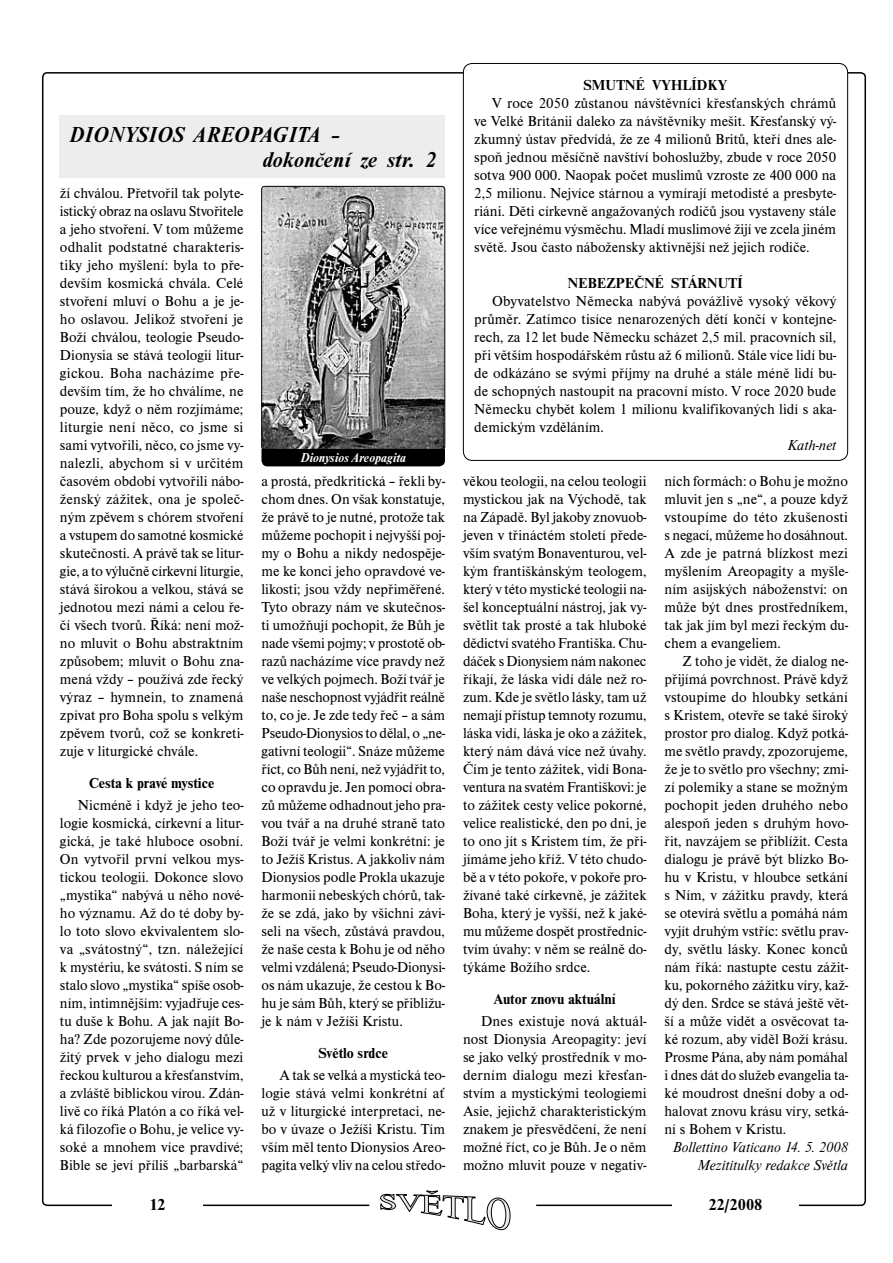
<style>
.page{position:relative;width:893px;height:1263px;background:#fff}
.page>*{position:absolute;margin:0;border:0;box-sizing:border-box;transform-origin:0 0}
.t1{font:italic 700 22.5px/25.5px "Nimbus Rom DEE";letter-spacing:.005em;color:#000}
.t2{font:700 16.5px "Nimbus Rom DEE";color:#000}
.t3{font:15px/18px "Nimbus Rom DEE";color:#000;text-align:justify}
.t4{font:700 15px "Nimbus Rom DEE";color:#000}
.t5{font:italic 15px/18px "Nimbus Rom DEE";color:#000;text-align:right}
.t6{font:italic 700 13.5px "Nimbus Rom DEE";color:#fff}
</style>
<div class="page">
<svg style="left:380px;top:1190px;width:131px;height:41px"></svg>
<div style="left:60px;top:115px;width:385px;height:63px;background:#ededed"></div>
<img style="left:262px;top:186px;width:183px;height:263px;border-radius:3px">
<div style="left:261px;top:186px;width:184px;height:264px;border:1px solid #000;border-radius:3px"></div>
<div style="left:261px;top:449px;width:184px;height:17px;background:#000"></div>
<h1 class="t1" style="left:263px;top:123px;width:175px;text-indent:-194px">DIONYSIOS AREOPAGITA –<br>dokončení ze str. 2</h1>
<p class="t3" style="left:60px;top:185px;width:185px">ží chválou. Přetvořil tak polyte&shy;istický obraz na oslavu Stvořitele a jeho stvoření. V tom můžeme odhalit podstatné charakteris&shy;tiky jeho myšlení: byla to pře&shy;devším kosmická chvála. Celé stvoření mluví o Bohu a je je&shy;ho oslavou. Jelikož stvoření je Boží chválou, teologie Pseudo-Dionysia se stává teologií litur&shy;gickou. Boha nacházíme pře&shy;devším tím, že ho chválíme, ne pouze, když o něm rozjímáme; liturgie není něco, co jsme si sami vytvořili, něco, co jsme vy&shy;nalezli, abychom si v určitém časovém období vytvořili nábo&shy;ženský zážitek, ona je společ&shy;ným zpěvem s chórem stvoření a vstupem do samotné kosmické skutečnosti. A právě tak se litur&shy;gie, a to výlučně církevní liturgie, stává širokou a velkou, stává se jednotou mezi námi a celou ře&shy;čí všech tvorů. Říká: není mož&shy;no mluvit o Bohu abstraktním způsobem; mluvit o Bohu zna&shy;mená vždy – používá zde řecký výraz – hymnein, to znamená zpívat pro Boha spolu s velkým zpěvem tvorů, což se konkreti&shy;zuje v liturgické chvále.</p>
<p class="t4" style="left:89px;top:777px;width:127px">Cesta k pravé mystice</p>
<p class="t3" style="left:60px;top:797px;width:185px;text-indent:18px">Nicméně i když je jeho teo&shy;logie kosmická, církevní a litur&shy;gická, je také hluboce osobní.<br>On vytvořil první velkou mys&shy;tickou teologii. Dokonce slovo „mystika“ nabývá u něho nové&shy;ho významu. Až do té doby by&shy;lo toto slovo ekvivalentem slo&shy;va „svátostný“, tzn. náležející k mystériu, ke svátosti. S ním se stalo slovo „mystika“ spíše osob&shy;ním, intimnějším: vyjadřuje ces&shy;tu duše k Bohu. A jak najít Bo&shy;ha? Zde pozorujeme nový důle&shy;žitý prvek v jeho dialogu mezi řeckou kulturou a křesťanstvím, a zvláště biblickou vírou. Zdán&shy;livě co říká Platón a co říká vel&shy;ká filozofie o Bohu, je velice vy&shy;soké a mnohem více pravdivé; Bible se jeví příliš „barbarská“</p>
<p class="t6" style="left:300px;top:452px;width:107px">Dionysios Areopagita</p>
<p class="t3" style="left:261px;top:473px;width:185px">a prostá, předkritická – řekli by&shy;chom dnes. On však konstatuje, že právě to je nutné, protože tak můžeme pochopit i nejvyšší poj&shy;my o Bohu a nikdy nedospěje&shy;me ke konci jeho opravdové ve&shy;likosti; jsou vždy nepřiměřené.<br>Tyto obrazy nám ve skutečnos&shy;ti umožňují pochopit, že Bůh je nade všemi pojmy; v prostotě ob&shy;razů nacházíme více pravdy než ve velkých pojmech. Boží tvář je naše neschopnost vyjádřit reálně to, co je. Je zde tedy řeč – a sám Pseudo-Dionysios to dělal, o „ne&shy;gativní teologii“. Snáze můžeme říct, co Bůh není, než vyjádřit to, co opravdu je. Jen pomocí obra&shy;zů můžeme odhadnout jeho pra&shy;vou tvář a na druhé straně tato Boží tvář je velmi konkrétní: je to Ježíš Kristus. A jakkoliv nám Dionysios po dle Prokla ukazuje harmonii nebeských chórů, tak&shy;že se zdá, jako by všichni závi&shy;seli na všech, zůstává pravdou, že naše cesta k Bohu je od něho velmi vzdálená; Pseudo-Dionysi&shy;os nám ukazuje, že cestou k Bo&shy;hu je sám Bůh, který se přibližu&shy;je k nám v Ježíši Kristu.</p>
<p class="t4" style="left:318px;top:1047px;width:71px">Světlo srdce</p>
<p class="t3" style="left:261px;top:1067px;width:185px;text-indent:18px">A tak se velká a mystická teo&shy;logie stává velmi konkrétní ať už v liturgické interpretaci, ne&shy;bo v úvaze o Ježíši Kristu. Tím vším měl tento Dionysios Areo&shy;pagita velký vliv na celou středo-</p>
<p class="t4" style="left:583px;top:79px;width:145px">SMUTNÉ VYHLÍDKY</p>
<p class="t3" style="left:474px;top:95px;width:364px;text-indent:18px">V roce 2050 zůstanou návštěvníci křesťanských chrámů ve Velké Británii daleko za návštěvníky mešit. Křesťanský vý&shy;zkumný ústav předvídá, že ze 4 milionů Britů, kteří dnes ale&shy;spoň jednou měsíčně navštíví bohoslužby, zbude v roce 2050 sotva 900 000. Naopak počet muslimů vzroste ze 400 000 na 2,5 milionu. Nejvíce stárnou a vymírají metodisté a presbyte&shy;riáni. Děti církevně angažovaných rodičů jsou vystaveny stále více veřejnému výsměchu. Mladí muslimové žijí ve zcela jiném světě. Jsou často nábožensky aktivnější než jejich rodiče.</p>
<p class="t4" style="left:568px;top:277px;width:176px">NEBEZPEČNÉ STÁRNUTÍ</p>
<p class="t3" style="left:474px;top:293px;width:363px;text-indent:18px">Obyvatelstvo Německa nabývá povážlivě vysoký věkový průměr. Zatímco tisíce nenarozených dětí končí v kontejne&shy;rech, za 12 let bude Německu scházet 2,5 mil. pracovních sil, při větším hospodářském růstu až 6 milionů. Stále více lidí bu&shy;de odkázáno se svými příjmy na druhé a stále méně lidí bu&shy;de schopných nastoupit na pracovní místo. V roce 2020 bude Německu chybět kolem 1 milionu kvalifikovaných lidí s aka&shy;demickým vzděláním.</p>
<p class="t5" style="left:788px;top:437px;width:50px">Kath-net</p>
<p class="t3" style="left:463px;top:473px;width:185px">věkou teologii, na celou teologii mystickou jak na Východě, tak na Západě. Byl jakoby znovuob&shy;jeven v třináctém století přede&shy;vším svatým Bonaventurou, vel&shy;kým františkánským teologem, který v této mystické teologii na&shy;šel konceptuální nástroj, jak vy&shy;světlit tak prosté a tak hluboké dědictví svatého Františka. Chu&shy;dáček s Dionysiem nám nakonec říkají, že láska vidí dále než ro&shy;zum. Kde je světlo lásky, tam už nemají přístup temnoty rozumu, láska vidí, láska je oko a zážitek, který nám dává více než úvahy.<br>Čím je tento zážitek, vidí Bona&shy;ventura na svatém Františkovi: je to zážitek cesty velice pokorné, velice realistické, den po dni, je to ono jít s Kristem tím, že při&shy;jímáme jeho kříž. V této chudo&shy;bě a v této pokoře, v pokoře pro&shy;žívané také církevně, je zážitek Boha, který je vyšší, než k jaké&shy;mu můžeme dospět prostřednic&shy;tvím úvahy: v něm se reálně do&shy;týkáme Božího srdce.</p>
<p class="t4" style="left:494px;top:993px;width:123px">Autor znovu aktuální</p>
<p class="t3" style="left:463px;top:1013px;width:185px;text-indent:18px">Dnes existuje nová aktuál&shy;nost Dionysia Areopagity: jeví se jako velký prostředník v mo&shy;derním dialogu mezi křesťan&shy;stvím a mystickými teologiemi Asie, jejichž charakteristickým znakem je přesvědčení, že není možné říct, co je Bůh. Je o něm možno mluvit pouze v negativ-</p>
<p class="t3" style="left:664px;top:473px;width:185px">ních formách: o Bohu je možno mluvit jen s „ne“, a pouze když vstoupíme do této zkušenosti s negací, můžeme ho dosáhnout.<br>A zde je patrná blízkost mezi myšlením Areopagity a myšle&shy;ním asijských náboženství: on může být dnes prostředníkem, tak jak jím byl mezi řeckým du&shy;chem a evangeliem.</p>
<p class="t3" style="left:664px;top:653px;width:185px;text-indent:18px">Z toho je vidět, že dialog ne&shy;přijímá povrchnost. Právě když vstoupíme do hloubky setkání s Kristem, otevře se také široký prostor pro dialog. Když potká&shy;me světlo pravdy, zpozorujeme, že je to světlo pro všechny; zmi&shy;zí polemiky a stane se možným pochopit jeden druhého nebo alespoň jeden s druhým hovo&shy;řit, navzájem se přiblížit. Cesta dialogu je právě být blízko Bo&shy;hu v Kristu, v hloubce setkání s Ním, v zážitku pravdy, která se otevírá světlu a pomáhá nám vyjít druhým vstříc: světlu prav&shy;dy, světlu lásky. Konec konců nám říká: nastupte cestu zážit&shy;ku, pokorného zážitku víry, kaž&shy;dý den. Srdce se stává ještě vět&shy;ší a může vidět a osvěcovat ta&shy;ké rozum, aby viděl Boží krásu.<br>Prosme Pána, aby nám pomáhal i dnes dát do služeb evangelia ta&shy;ké moudrost dnešní doby a od&shy;halovat znovu krásu víry, setká&shy;ní s Bohem v Kristu.</p>
<p class="t5" style="left:673px;top:1139px;width:176px">Bollettino Vaticano 14. 5. 2008<br>Mezititulky redakce Světla</p>
<p class="t2" style="left:149px;top:1198px;width:18px">12</p>
<p class="t2" style="left:708px;top:1198px;width:56px">22/2008</p>
</div>
